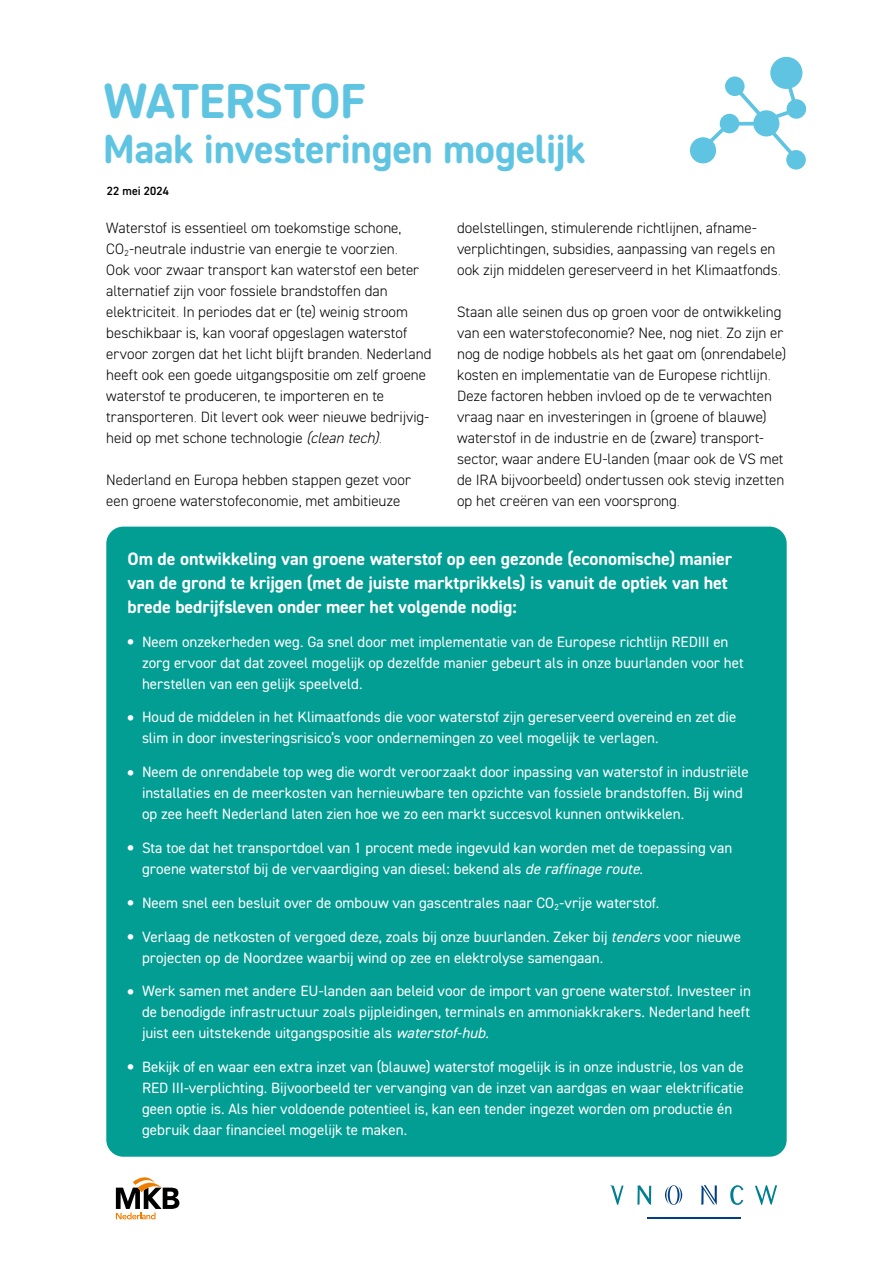
<style>
.page{position:relative;width:893px;height:1263px;background:#fff}
.page>*{position:absolute;margin:0;border:0;box-sizing:border-box;transform-origin:0 0}
.t1{font:49.5px "DIN2014 Rounded VF";letter-spacing:-.005em;color:#5fc4e1}
.t2{font:40.5px "DIN2014 Rounded VF";letter-spacing:-.01em;color:#5fc4e1}
.t3{font:18px/24px "DIN2014 Rounded VF";letter-spacing:-.005em;color:#fff}
.t4{font:15px/21px "DIN2014 Rounded VF";color:#fff}
.t5{font:15px/21px "DIN2014 Rounded VF";color:#000}
.t6{font:12px "DIN2014 Rounded VF";letter-spacing:.015em;color:#000}
.s1{font-style:italic}
.s2{font-size:21px}
</style>
<div class="page">
<svg style="left:730px;top:1185px;width:13px;height:20px"></svg>
<svg style="left:610px;top:1185px;width:14px;height:20px"></svg>
<svg style="left:637px;top:1185px;width:14px;height:20px"></svg>
<svg style="left:755px;top:1185px;width:22px;height:20px"></svg>
<hr style="left:647px;top:1217px;width:93px;height:2px;background:#004082">
<svg style="left:665px;top:1185px;width:17px;height:20px"></svg>
<svg style="left:701px;top:1185px;width:16px;height:20px"></svg>
<div style="left:770px;top:57px;width:32px;height:32px;background:#5fc4e1;border-radius:50%"></div>
<div style="left:690px;top:137px;width:26px;height:26px;background:#5fc4e1;border-radius:50%"></div>
<svg style="left:786px;top:150px;width:20px;height:20px"></svg>
<svg style="left:699px;top:76px;width:108px;height:90px"></svg>
<svg style="left:116px;top:1177px;width:63px;height:42px"></svg>
<div style="left:106px;top:527px;width:681px;height:630px;background:#029d93;border-radius:17px"></div>
<h1 class="t1" style="left:103px;top:69px;width:264px">WATERSTOF</h1>
<h2 class="t2" style="left:103px;top:123px;width:484px">Maak investeringen mogelijk</h2>
<p class="t6" style="left:107px;top:183px;width:64px">22 mei 2024</p>
<p class="t5" style="left:106px;top:217px;width:327px">Waterstof is essentieel om toekomstige schone, CO<sub>2</sub>-neutrale industrie van energie te voorzien.<br>Ook voor zwaar transport kan waterstof een beter alternatief zijn voor fossiele brandstoffen dan elektriciteit. In periodes dat er (te) weinig stroom beschikbaar is, kan vooraf opgeslagen waterstof ervoor zorgen dat het licht blijft branden. Nederland heeft ook een goede uitgangspositie om zelf groene waterstof te produceren, te importeren en te transporteren. Dit levert ook weer nieuwe bedrijvig&shy;heid op met schone technologie <span class="s1">(clean tech)</span>.</p>
<p class="t5" style="left:106px;top:469px;width:306px">Nederland en Europa hebben stappen gezet voor een groene waterstofeconomie, met ambitieuze</p>
<p class="t5" style="left:457px;top:217px;width:325px">doelstellingen, stimulerende richtlijnen, afname&shy;verplichtingen, subsidies, aanpassing van regels en ook zijn middelen gereserveerd in het Klimaatfonds.</p>
<p class="t5" style="left:457px;top:301px;width:331px">Staan alle seinen dus op groen voor de ontwikkeling van een waterstofeconomie? Nee, nog niet. Zo zijn er nog de nodige hobbels als het gaat om (onrendabele) kosten en implementatie van de Europese richtlijn.<br>Deze factoren hebben invloed op de te verwachten vraag naar en investeringen in (groene of blauwe) waterstof in de industrie en de (zware) transport&shy;sector, waar andere EU-landen (maar ook de VS met de IRA bijvoorbeeld) ondertussen ook stevig inzetten op het creëren van een voorsprong.</p>
<p class="t3" style="left:128px;top:546px;width:606px">Om de ontwikkeling van groene waterstof op een gezonde (economische) manier van de grond te krijgen (met de juiste marktprikkels) is vanuit de optiek van het brede bedrijfsleven onder meer het volgende nodig:</p>
<p class="t4" style="left:142px;top:631px;width:603px;text-indent:-14px"><span class="s2">•</span> Neem onzekerheden weg. Ga snel door met implementatie van de Europese richtlijn REDIII en zorg ervoor dat dat zoveel mogelijk op dezelfde manier gebeurt als in onze buurlanden voor het herstellen van een gelijk speelveld.</p>
<p class="t4" style="left:142px;top:706px;width:596px;text-indent:-14px"><span class="s2">•</span> Houd de middelen in het Klimaatfonds die voor waterstof zijn gereserveerd overeind en zet die slim in door investeringsrisico’s voor ondernemingen zo veel mogelijk te verlagen.</p>
<p class="t4" style="left:142px;top:761px;width:608px;text-indent:-14px"><span class="s2">•</span> Neem de onrendabele top weg die wordt veroorzaakt door inpassing van waterstof in industriële installaties en de meerkosten van hernieuwbare ten opzichte van fossiele brandstoffen. Bij wind op zee heeft Nederland laten zien hoe we zo een markt succesvol kunnen ontwikkelen.</p>
<p class="t4" style="left:142px;top:837px;width:592px;text-indent:-14px"><span class="s2">•</span> Sta toe dat het transportdoel van 1 procent mede ingevuld kan worden met de toepassing van groene waterstof bij de vervaardiging van diesel: bekend als <span class="s1">de raffinage route</span>.</p>
<p class="t4" style="left:128px;top:892px;width:533px"><span class="s2">•</span> Neem snel een besluit over de ombouw van gascentrales naar CO<sub>2</sub>-vrije waterstof.</p>
<p class="t4" style="left:142px;top:925px;width:600px;text-indent:-14px"><span class="s2">•</span> Verlaag de netkosten of vergoed deze, zoals bij onze buurlanden. Zeker bij <span class="s1">tenders</span> voor nieuwe projecten op de Noordzee waarbij wind op zee en elektrolyse samengaan.</p>
<p class="t4" style="left:142px;top:980px;width:610px;text-align:justify;text-indent:-14px"><span class="s2">•</span> Werk samen met andere EU-landen aan beleid voor de import van groene waterstof. Investeer in de benodigde infrastructuur zoals pijpleidingen, terminals en ammoniakkrakers. Nederland heeft juist een uitstekende uitgangspositie als <span class="s1">waterstof-hub</span>.</p>
<p class="t4" style="left:142px;top:1056px;width:603px;text-indent:-14px"><span class="s2">•</span> Bekijk of en waar een extra inzet van (blauwe) waterstof mogelijk is in onze industrie, los van de RED III-verplichting. Bijvoorbeeld ter vervanging van de inzet van aardgas en waar elektrificatie geen optie is. Als hier voldoende potentieel is, kan een tender ingezet worden om productie én gebruik daar financieel mogelijk te maken.</p>
</div>
